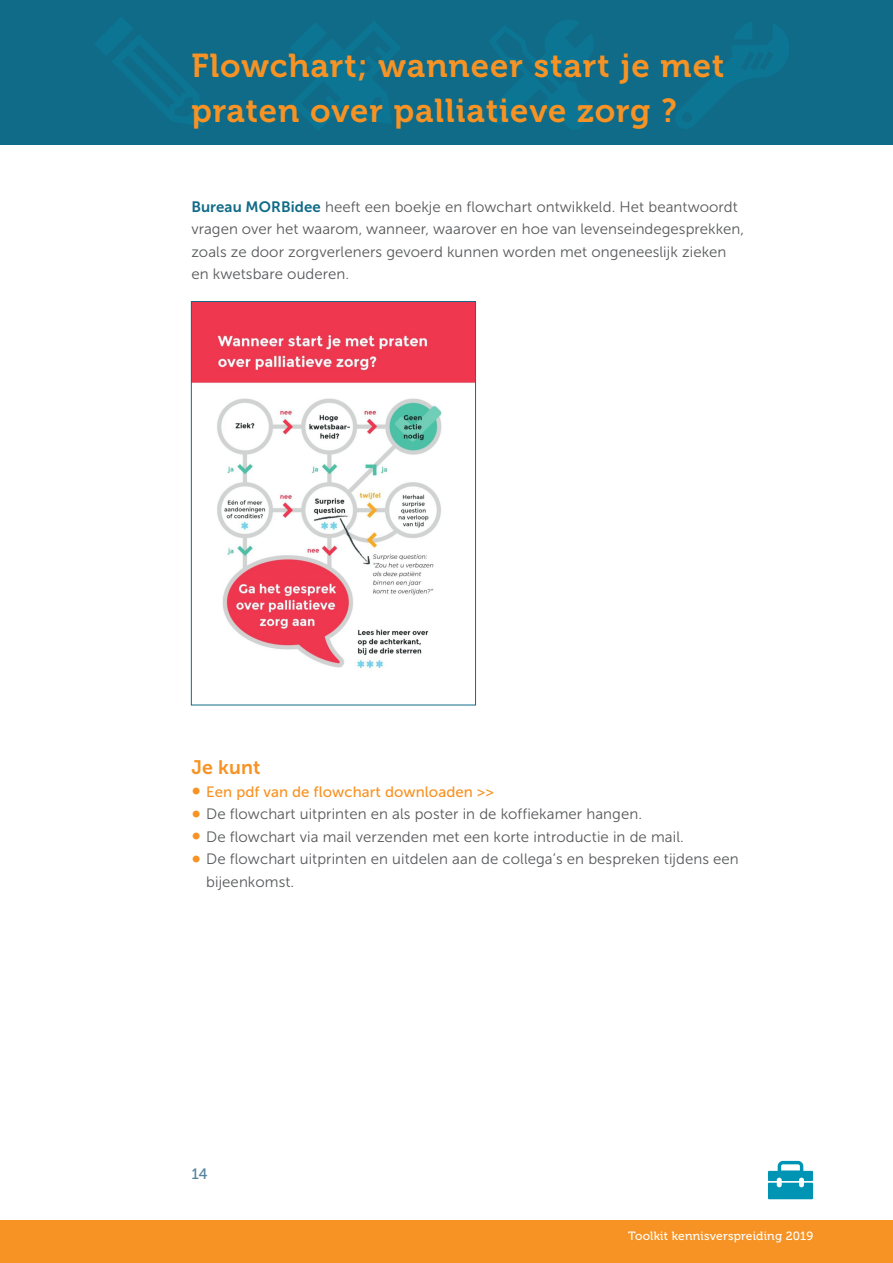
<style>
.page{position:relative;width:893px;height:1263px;background:#fff}
.page>*{position:absolute;margin:0;border:0;box-sizing:border-box;transform-origin:0 0}
.kop_oranje{font:33px/45px "Museo 700";letter-spacing:.03em;color:#f79324}
.je_kunt{font:19.5px "Museo Sans 700";letter-spacing:.01em;color:#f79324}
.plat{font:15px/22.5px "Museo Sans 300";letter-spacing:.005em;color:#57585a}
.plat-2{font:15px "Museo Sans 500";letter-spacing:.005em;color:#f79324}
.t1{font:15px "Museo 500";color:#56849d}
.t2{font:12px "Museo 500";letter-spacing:.02em;color:#fff}
.s1{font-family:"Museo Sans 700";color:#106b88}
.s2{font-family:"Museo Sans 300";font-size:24px}
.s3{font-size:24px;color:#f79324}
</style>
<div class="page">
<div style="left:0;top:1220px;width:893px;height:43px;background:#f79324"></div>
<svg style="left:768px;top:1161px;width:45px;height:38px"></svg>
<div style="left:0;top:0;width:893px;height:144px;background:#106b88"></div>
<svg style="left:489px;top:20px;width:104px;height:109px"></svg>
<svg style="left:95px;top:17px;width:108px;height:109px"></svg>
<svg style="left:291px;top:22px;width:109px;height:108px"></svg>
<svg style="left:676px;top:22px;width:113px;height:107px"></svg>
<img style="left:193px;top:303px;width:281px;height:366px">
<div style="left:191px;top:301px;width:285px;height:404px;border:1px solid #106b88"></div>
<p class="kop_oranje" style="left:191px;top:43px;width:534px">Flowchart; wanneer start je met praten over palliatieve zorg ?</p>
<p class="plat" style="left:191px;top:195px;width:554px"><span class="s1">Bureau MORBidee</span> heeft een boekje en flowchart ontwikkeld. Het beantwoordt vragen over het waarom, wanneer, waarover en hoe van levenseindegesprekken, zoals ze door zorgverleners gevoerd kunnen worden met ongeneeslijk zieken en kwetsbare ouderen.</p>
<p class="je_kunt" style="left:191px;top:756px;width:71px">Je kunt</p>
<p class="plat-2" style="left:191px;top:783px;width:304px"><span class="s2">•</span> Een pdf van de flowchart downloaden &gt;&gt;</p>
<p class="plat" style="left:191px;top:803px;width:452px"><span class="s3">•</span> De flowchart uitprinten en als poster in de koffiekamer hangen.</p>
<p class="plat" style="left:191px;top:825px;width:494px"><span class="s3">•</span> De flowchart via mail verzenden met een korte introductie in de mail.</p>
<p class="plat" style="left:206px;top:848px;width:534px;text-indent:-15px"><span class="s3">•</span> De flowchart uitprinten en uitdelen aan de collega’s en bespreken tijdens een bijeenkomst.</p>
<p class="t1" style="left:191px;top:1165px;width:18px">14</p>
<p class="t2" style="left:628px;top:1229px;width:187px">Toolkit kennisverspreiding 2019</p>
</div>
